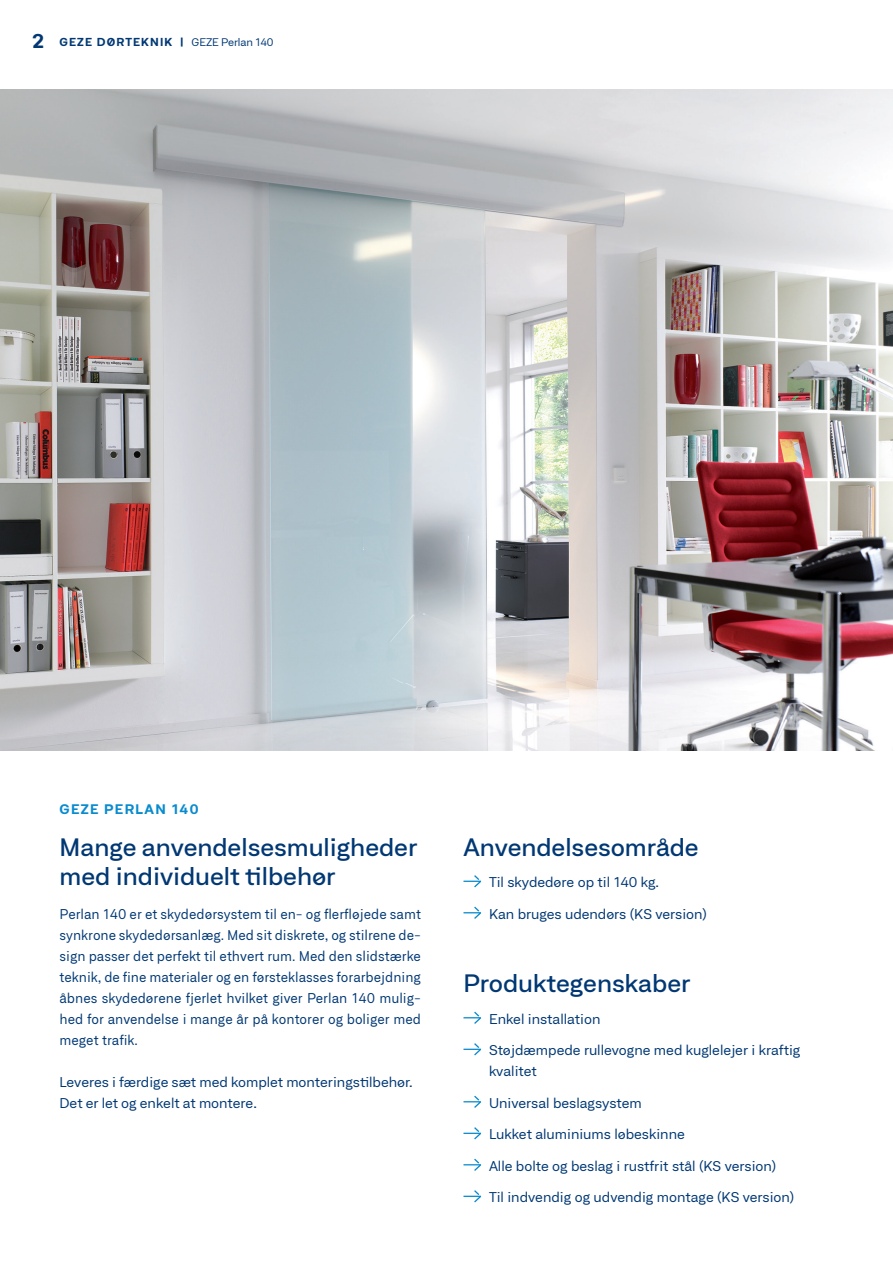
<style>
.page{position:relative;width:893px;height:1263px;background:#fff}
.page>*{position:absolute;margin:0;border:0;box-sizing:border-box;transform-origin:0 0}
.SUB_HEADLINE{font:500 expanded 24px/28.8px "Neufile Grotesk";color:#013874}
.Brødtekst{font:13.5px/21px "Neufile Grotesk";color:#013874;text-align:justify}
.BULLET{font:expanded 13.5px/21px "Neufile Grotesk";color:#013874}
.BRØDTEKST{font:expanded 13.5px/21px "Neufile Grotesk";color:#013874}
.AKZENT_cyan{font:700 expanded 13.5px "Neufile Grotesk";letter-spacing:.1em;color:#098bce}
.t1{font:700 expanded 11.25px "Neufile Grotesk";letter-spacing:.1em;color:#013874}
.s1{font-size:19.5px}
.s2{font-weight:400;font-size:10.5px}
</style>
<div class="page">
<img style="left:0;top:89px;width:893px;height:662px">
<svg style="left:463px;top:875px;width:18px;height:12px"></svg>
<svg style="left:463px;top:907px;width:18px;height:12px"></svg>
<svg style="left:463px;top:1012px;width:18px;height:12px"></svg>
<svg style="left:463px;top:1043px;width:18px;height:12px"></svg>
<svg style="left:463px;top:1096px;width:18px;height:12px"></svg>
<svg style="left:463px;top:1127px;width:18px;height:12px"></svg>
<svg style="left:463px;top:1159px;width:18px;height:12px"></svg>
<svg style="left:463px;top:1190px;width:18px;height:12px"></svg>
<p class="t1" style="left:32px;top:35px;width:243px"><span class="s1">2</span> GEZE DØRTEKNIK | <span class="s2">GEZE Perlan 140</span></p>
<p class="AKZENT_cyan" style="left:60px;top:800px;width:140px">GEZE PERLAN 140</p>
<p class="SUB_HEADLINE" style="left:60px;top:832px;width:359px">Mange anvendelsesmuligheder med individuelt tilbehør</p>
<p class="Brødtekst" style="left:60px;top:903px;width:363px">Perlan 140 er et skydedørsystem til en- og flerfløjede samt synkrone skydedørsanlæg. Med sit diskrete, og stilrene de&shy;sign passer det perfekt til ethvert rum. Med den slidstærke teknik, de fine materialer og en førsteklasses forarbejdning åbnes skydedørene fjerlet hvilket giver Perlan 140 mulig&shy;hed for anvendelse i mange år på kontorer og boliger med meget trafik.</p>
<p class="BRØDTEKST" style="left:60px;top:1071px;width:355px">Leveres i færdige sæt med komplet monteringstilbehør.<br>Det er let og enkelt at montere.</p>
<p class="SUB_HEADLINE" style="left:463px;top:832px;width:237px">Anvendelsesområde</p>
<p class="BULLET" style="left:489px;top:872px;width:172px">Til skydedøre op til 140 kg.</p>
<p class="BULLET" style="left:489px;top:903px;width:219px">Kan bruges udendørs (KS version)</p>
<p class="SUB_HEADLINE" style="left:463px;top:969px;width:229px">Produktegenskaber</p>
<p class="BULLET" style="left:489px;top:1008px;width:113px">Enkel installation</p>
<p class="BULLET" style="left:489px;top:1040px;width:313px">Støjdæmpede rullevogne med kuglelejer i kraftig kvalitet</p>
<p class="BULLET" style="left:489px;top:1092px;width:154px">Universal beslagsystem</p>
<p class="BULLET" style="left:489px;top:1124px;width:197px">Lukket aluminiums løbeskinne</p>
<p class="BULLET" style="left:489px;top:1155px;width:289px">Alle bolte og beslag i rustfrit stål (KS version)</p>
<p class="BULLET" style="left:489px;top:1187px;width:307px">Til indvendig og udvendig montage (KS version)</p>
</div>
